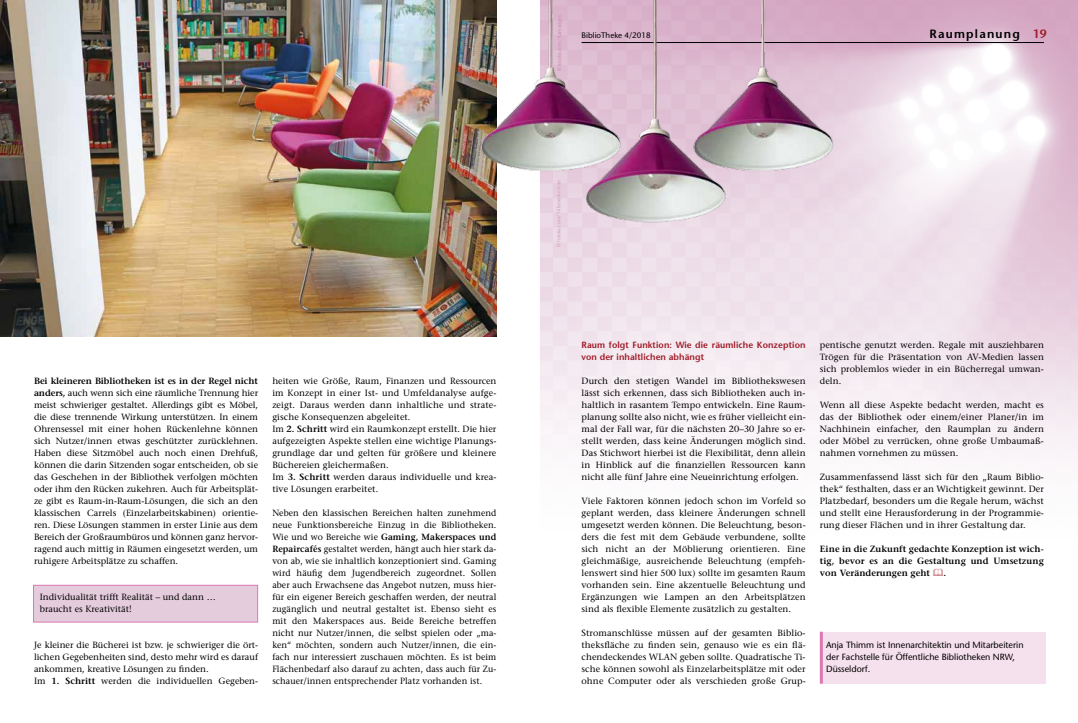
<style>
.page{position:relative;width:1078px;height:723px;background:#fff}
.page>*{position:absolute;margin:0;border:0;box-sizing:border-box;transform-origin:0 0}
.t1{font:600 12px "Stone Sans";letter-spacing:.1em;color:#000}
.t2{font:600 12px "Stone Sans";color:#9e1925}
.t3{font:9px/12px "Stone Serif";letter-spacing:.01em;color:#000;text-align:justify}
.t4{font:9px/12px "Stone Serif";letter-spacing:.01em;color:#000;text-align:justify;scale:.96 1}
.t5{font:600 9px/12px "Stone Serif";letter-spacing:.01em;color:#000;text-align:justify}
.t6{font:9px/12px "Stone Sans";color:#000}
.t7{font:600 9px/12px "Stone Sans";letter-spacing:.01em;color:#9e1925}
.t8{font:8px "Stone Sans";color:#000}
.t9{font:5px "Stone Sans";color:#d19dbc}
.t10{font:5px "Stone Sans";color:#c98cb0}
.s1{font-weight:600}
</style>
<div class="page">
<svg style="left:540px;top:0;width:537px;height:458px"></svg>
<hr style="left:581px;top:42px;width:462px;height:1px;background:#000">
<div style="left:33px;top:585px;width:225px;height:37px;background:#e5ccdd;border:1px solid #db78b0"></div>
<img style="left:0;top:0;width:496px;height:336px">
<div style="left:821px;top:632px;width:224px;height:52px;background:#f5e0ed"></div>
<hr style="left:819px;top:632px;width:3px;height:52px;background:#db78b0">
<img style="left:451px;top:0;width:417px;height:276px">
<p class="t3" style="left:34px;top:375px;width:225px"><span class="s1">Bei kleineren Bibliotheken ist es in der Regel nicht anders,</span> auch wenn sich eine räumliche Trennung hier meist schwieriger gestaltet. Allerdings gibt es Möbel, die diese trennende Wirkung unterstützen. In einem Ohrensessel mit einer hohen Rückenlehne können sich Nutzer/innen etwas geschützter zurücklehnen.<br>Haben diese Sitzmöbel auch noch einen Drehfuß, können die darin Sitzenden sogar entscheiden, ob sie das Geschehen in der Bibliothek verfolgen möchten oder ihm den Rücken zukehren. Auch für Arbeitsplät&shy;ze gibt es Raum-in-Raum-Lösungen, die sich an den klassischen Carrels (Einzelarbeitskabinen) orientie&shy;ren. Diese Lösungen stammen in erster Linie aus dem Bereich der Großraumbüros und können ganz hervor&shy;ragend auch mittig in Räumen eingesetzt werden, um ruhigere Arbeitsplätze zu schaffen.</p>
<p class="t3" style="left:40px;top:591px;width:177px">Individualität trifft Realität – und dann … braucht es Kreativität!</p>
<p class="t3" style="left:34px;top:639px;width:225px;text-align:left">Je kleiner die Bücherei ist bzw. je schwieriger die ört&shy;lichen Gegebenheiten sind, desto mehr wird es darauf ankommen, kreative Lösungen zu finden.<br>Im <span class="s1">1. Schritt</span> werden die individuellen Gegeben-</p>
<p class="t3" style="left:272px;top:375px;width:225px;text-align:left">heiten wie Größe, Raum, Finanzen und Ressourcen im Konzept in einer Ist- und Umfeldanalyse aufge&shy;zeigt. Daraus werden dann inhaltliche und strate&shy;gische Konsequenzen abgeleitet.<br>Im <span class="s1">2. Schritt</span> wird ein Raumkonzept erstellt. Die hier aufgezeigten Aspekte stellen eine wichtige Planungs&shy;grundlage dar und gelten für größere und kleinere Büchereien gleichermaßen.<br>Im <span class="s1">3. Schritt</span> werden daraus individuelle und krea&shy;tive Lösungen erarbeitet.</p>
<p class="t4" style="left:272px;top:507px;width:235px">Neben den klassischen Bereichen halten zunehmend neue Funktionsbereiche Einzug in die Bibliotheken.<br>Wie und wo Bereiche wie <span class="s1">Gaming, Makerspaces und Repaircafés</span> gestaltet werden, hängt auch hier stark da&shy;von ab, wie sie inhaltlich konzeptioniert sind. Gaming wird häufig dem Jugendbereich zugeordnet. Sollen aber auch Erwachsene das Angebot nutzen, muss hier&shy;für ein eigener Bereich geschaffen werden, der neutral zugänglich und neutral gestaltet ist. Ebenso sieht es mit den Makerspaces aus. Beide Bereiche betreffen nicht nur Nutzer/innen, die selbst spielen oder „ma&shy;ken“ möchten, sondern auch Nutzer/innen, die ein&shy;fach nur interessiert zuschauen möchten. Es ist beim Flächenbedarf also darauf zu achten, dass auch für Zu&shy;schauer/innen entsprechender Platz vorhanden ist.</p>
<p class="t10" style="left:556px;top:71px;width:58px;rotate:-90deg">© fotolia.com/ Kamasigns</p>
<p class="t8" style="left:581px;top:30px;width:71px">BiblioTheke 4/2018</p>
<h1 class="t2" style="left:1032px;top:26px;width:15px">19</h1>
<h1 class="t1" style="left:929px;top:26px;width:92px">Raumplanung</h1>
<p class="t9" style="left:555px;top:247px;width:68px;rotate:-90deg">© fotolia.com/ Trifonenko Ivan</p>
<p class="t7" style="left:581px;top:339px;width:225px">Raum folgt Funktion: Wie die räumliche Konzeption von der inhaltlichen abhängt</p>
<p class="t3" style="left:581px;top:375px;width:225px">Durch den stetigen Wandel im Bibliothekswesen lässt sich erkennen, dass sich Bibliotheken auch in&shy;haltlich in rasantem Tempo entwickeln. Eine Raum&shy;planung sollte also nicht, wie es früher vielleicht ein&shy;mal der Fall war, für die nächsten 20–30 Jahre so er&shy;stellt werden, dass keine Änderungen möglich sind.<br>Das Stichwort hierbei ist die Flexibilität, denn allein in Hinblick auf die finanziellen Ressourcen kann nicht alle fünf Jahre eine Neueinrichtung erfolgen.</p>
<p class="t3" style="left:581px;top:495px;width:225px">Viele Faktoren können jedoch schon im Vorfeld so geplant werden, dass kleinere Änderungen schnell umgesetzt werden können. Die Beleuchtung, beson&shy;ders die fest mit dem Gebäude verbundene, sollte sich nicht an der Möblierung orientieren. Eine gleichmäßige, ausreichende Beleuchtung (empfeh&shy;lenswert sind hier 500 lux) sollte im gesamten Raum vorhanden sein. Eine akzentuelle Beleuchtung und Ergänzungen wie Lampen an den Arbeitsplätzen sind als flexible Elemente zusätzlich zu gestalten.</p>
<p class="t3" style="left:581px;top:627px;width:225px">Stromanschlüsse müssen auf der gesamten Biblio&shy;theksfläche zu finden sein, genauso wie es ein flä&shy;chendeckendes WLAN geben sollte. Quadratische Ti&shy;sche können sowohl als Einzelarbeitsplätze mit oder ohne Computer oder als verschieden große Grup-</p>
<p class="t3" style="left:819px;top:339px;width:225px">pentische genutzt werden. Regale mit ausziehbaren Trögen für die Präsentation von AV-Medien lassen sich problemlos wieder in ein Bücherregal umwan&shy;deln.</p>
<p class="t3" style="left:819px;top:399px;width:225px">Wenn all diese Aspekte bedacht werden, macht es das der Bibliothek oder einem/einer Planer/in im Nachhinein einfacher, den Raumplan zu ändern oder Möbel zu verrücken, ohne große Umbaumaß&shy;nahmen vornehmen zu müssen.</p>
<p class="t3" style="left:819px;top:471px;width:225px">Zusammenfassend lässt sich für den „Raum Biblio&shy;thek“ festhalten, dass er an Wichtigkeit gewinnt. Der Platzbedarf, besonders um die Regale herum, wächst und stellt eine Herausforderung in der Programmie&shy;rung dieser Flächen und in ihrer Gestaltung dar.</p>
<p class="t5" style="left:819px;top:543px;width:225px">Eine in die Zukunft gedachte Konzeption ist wich&shy;tig, bevor es an die Gestaltung und Umsetzung von Veränderungen geht</p>
<p class="t5" style="left:943px;top:567px;width:4px">.</p>
<p class="t6" style="left:826px;top:639px;width:199px">Anja Thimm ist Innenarchitektin und Mitarbeiterin der Fachstelle für Öffentliche Bibliotheken NRW,<br>Düsseldorf.</p>
</div>
